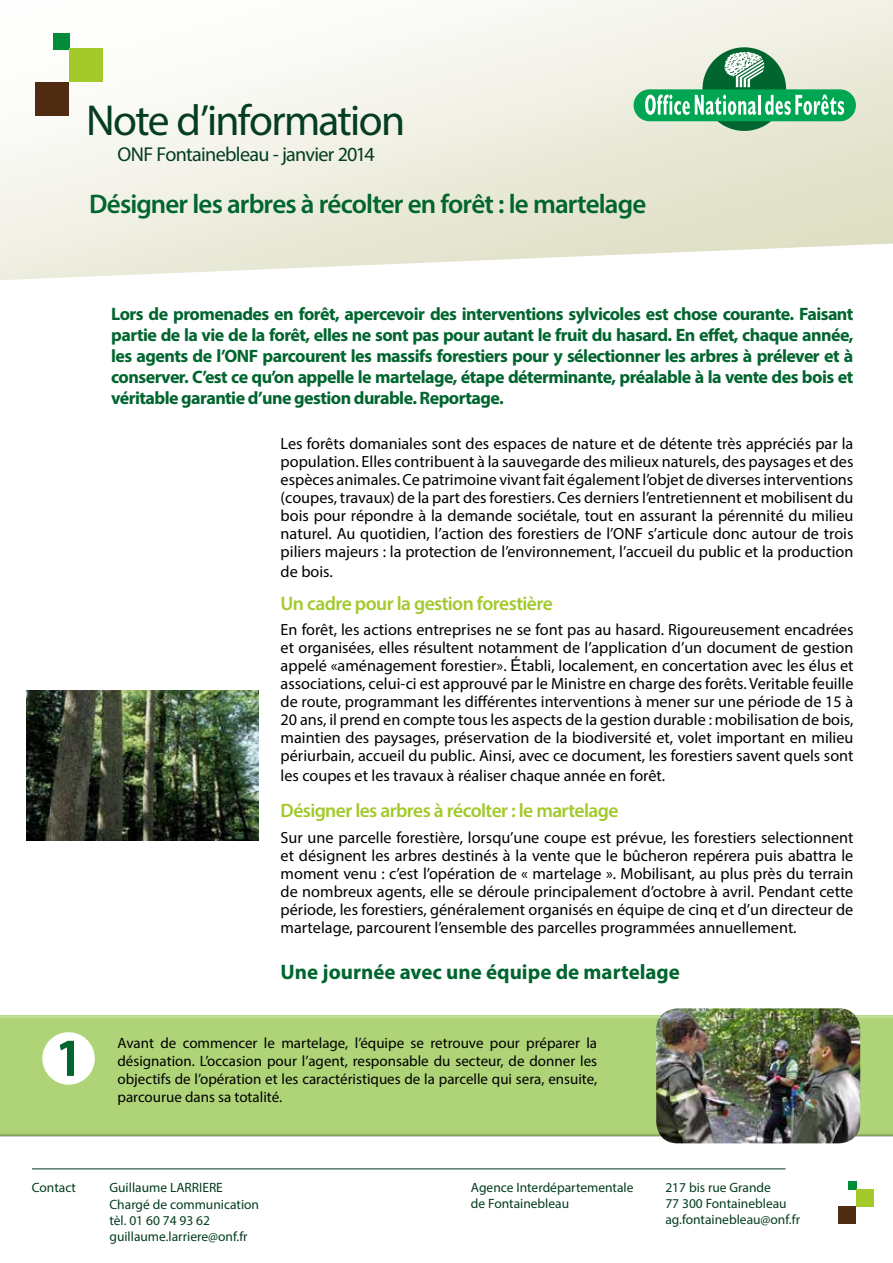
<style>
.page{position:relative;width:893px;height:1263px;background:#fff}
.page>*{position:absolute;margin:0;border:0;box-sizing:border-box;transform-origin:0 0}
.t1{font:700 condensed 54px "Myriad Pro";color:#00652e}
.t2{font:43.5px "Myriad Pro";letter-spacing:-.04em;color:#043d20}
.t3{font:600 27px "Myriad Pro";letter-spacing:-.03em;color:#00652e}
.t4{font:700 21px "Myriad Pro";color:#00652e}
.t5{font:20.1px "Myriad Pro";letter-spacing:-.035em;color:#043d20}
.t6{font:600 19.5px "Myriad Pro";letter-spacing:-.03em;color:#a3c92b}
.t7{font:700 18px/21px "Myriad Pro";letter-spacing:-.03em;color:#00652e;text-align:justify}
.t8{font:16.2px/18px "Myriad Pro";color:#000;text-align:justify}
.t9{font:15px/18px "Myriad Pro";color:#000;text-align:justify}
.t10{font:13.5px/16.2px "Myriad Pro";color:#043d20}
.s1{font-family:"Arial"}
</style>
<div class="page">
<div style="left:0;top:1015px;width:893px;height:124px;background:#aed477"></div>
<div style="left:42px;top:1032px;width:53px;height:53px;background:#fff;border-radius:50%"></div>
<img style="left:0;top:31px;width:440px;height:249px">
<img style="left:440px;top:0;width:215px;height:262px">
<img style="left:653px;top:0;width:240px;height:253px">
<div style="left:702px;top:47px;width:84px;height:84px;background:#00652e;border-radius:50%"></div>
<div style="left:634px;top:89px;width:222px;height:32px;background:#00a651;border-radius:16px"></div>
<svg style="left:645px;top:95px;width:111px;height:20px"></svg>
<hr style="left:758px;top:95px;width:2px;height:20px;background:#fff">
<svg style="left:765px;top:95px;width:79px;height:20px"></svg>
<svg style="left:724px;top:52px;width:40px;height:35px"></svg>
<div style="left:53px;top:33px;width:16px;height:17px;background:#008c3b"></div>
<div style="left:69px;top:49px;width:33px;height:33px;background:#a3c92b"></div>
<div style="left:35px;top:82px;width:34px;height:33px;background:#4f2b12"></div>
<div style="left:848px;top:1181px;width:8px;height:9px;background:#008c3b"></div>
<div style="left:856px;top:1189px;width:17px;height:18px;background:#a3c92b"></div>
<div style="left:839px;top:1207px;width:17px;height:17px;background:#4f2b12"></div>
<hr style="left:32px;top:1168px;width:754px;height:1px;background:#043d20">
<img style="left:656px;top:1008px;width:204px;height:135px">
<img style="left:27px;top:691px;width:232px;height:149px">
<h2 class="t2" style="left:86px;top:93px;width:321px">Note d’information</h2>
<p class="t5" style="left:117px;top:142px;width:259px">ONF Fontainebleau - janvier 2014</p>
<h3 class="t3" style="left:89px;top:187px;width:559px">Désigner les arbres à récolter en forêt : le martelage</h3>
<p class="t7" style="left:111px;top:302px;width:744px">Lors de promenades en forêt, apercevoir des interventions sylvicoles est chose courante. Faisant partie de la vie de la forêt, elles ne sont pas pour autant le fruit du hasard. En effet, chaque année, les agents de l’ONF parcourent les massifs forestiers pour y sélectionner les arbres à prélever et à conserver. C’est ce qu’on appelle le martelage, étape déterminante, préalable à la vente des bois et véritable garantie d’une gestion durable. Reportage.</p>
<h1 class="t1" style="left:57px;top:1024px;width:25px">1</h1>
<p class="t8" style="left:281px;top:435px;width:574px">Les forêts domaniales sont des espaces de nature et de détente très appréciés par la population. Elles contribuent à la sauvegarde des milieux naturels, des paysages et des espèces animales. Ce patrimoine vivant fait également l’objet de diverses interventions (coupes, travaux) de la part des forestiers. Ces derniers l’entretiennent et mobilisent du bois pour répondre à la demande sociétale, tout en assurant la pérennité du milieu naturel. Au quotidien, l’action des forestiers de l’ONF s’articule donc autour de trois piliers majeurs : la protection de l’environnement, l’accueil du public et la production</p>
<p class="t8" style="left:281px;top:562px;width:54px">de bois.</p>
<p class="t6" style="left:281px;top:591px;width:274px">Un cadre pour la gestion forestière</p>
<p class="t8" style="left:281px;top:621px;width:574px">En forêt, les actions entreprises ne se font pas au hasard. Rigoureusement encadrées et organisées, elles résultent notamment de l’application d’un document de gestion appelé «aménagement forestier». <span class="s1">É</span>tabli, localement, en concertation avec les élus et associations, celui-ci est approuvé par le Ministre en charge des forêts. Veritable feuille de route, programmant les différentes interventions à mener sur une période de 15 à 20 ans, il prend en compte tous les aspects de la gestion durable : mobilisation de bois, maintien des paysages, préservation de la biodiversité et, volet important en milieu périurbain, accueil du public. Ainsi, avec ce document, les forestiers savent quels sont</p>
<p class="t8" style="left:281px;top:766px;width:386px">les coupes et les travaux à réaliser chaque année en forêt.</p>
<p class="t6" style="left:281px;top:798px;width:339px">Désigner les arbres à récolter : le martelage</p>
<p class="t8" style="left:281px;top:828px;width:574px">Sur une parcelle forestière, lorsqu’une coupe est prévue, les forestiers selectionnent et désignent les arbres destinés à la vente que le bûcheron repérera puis abattra le moment venu : c’est l’opération de « martelage ». Mobilisant, au plus près du terrain de nombreux agents, elle se déroule principalement d’octobre à avril. Pendant cette période, les forestiers, généralement organisés en équipe de cinq et d’un directeur de martelage, parcourent l’ensemble des parcelles programmées annuellement.</p>
<p class="t4" style="left:281px;top:958px;width:401px">Une journée avec une équipe de martelage</p>
<p class="t9" style="left:117px;top:1034px;width:481px">Avant de commencer le martelage, l’équipe se retrouve pour préparer la désignation. L’occasion pour l’agent, responsable du secteur, de donner les objectifs de l’opération et les caractéristiques de la parcelle qui sera, ensuite, parcourue dans sa totalité.</p>
<p class="t10" style="left:32px;top:1179px;width:46px">Contact</p>
<p class="t10" style="left:471px;top:1179px;width:164px">Agence Interdépartementale de Fontainebleau</p>
<p class="t10" style="left:109px;top:1179px;width:151px">Guillaume LARRIERE<br>Chargé de communication tèl. 01 60 74 93 62 guillaume.larriere@onf.fr</p>
<p class="t10" style="left:665px;top:1179px;width:136px">217 bis rue Grande<br>77 300 Fontainebleau ag.fontainebleau@onf.fr</p>
</div>
